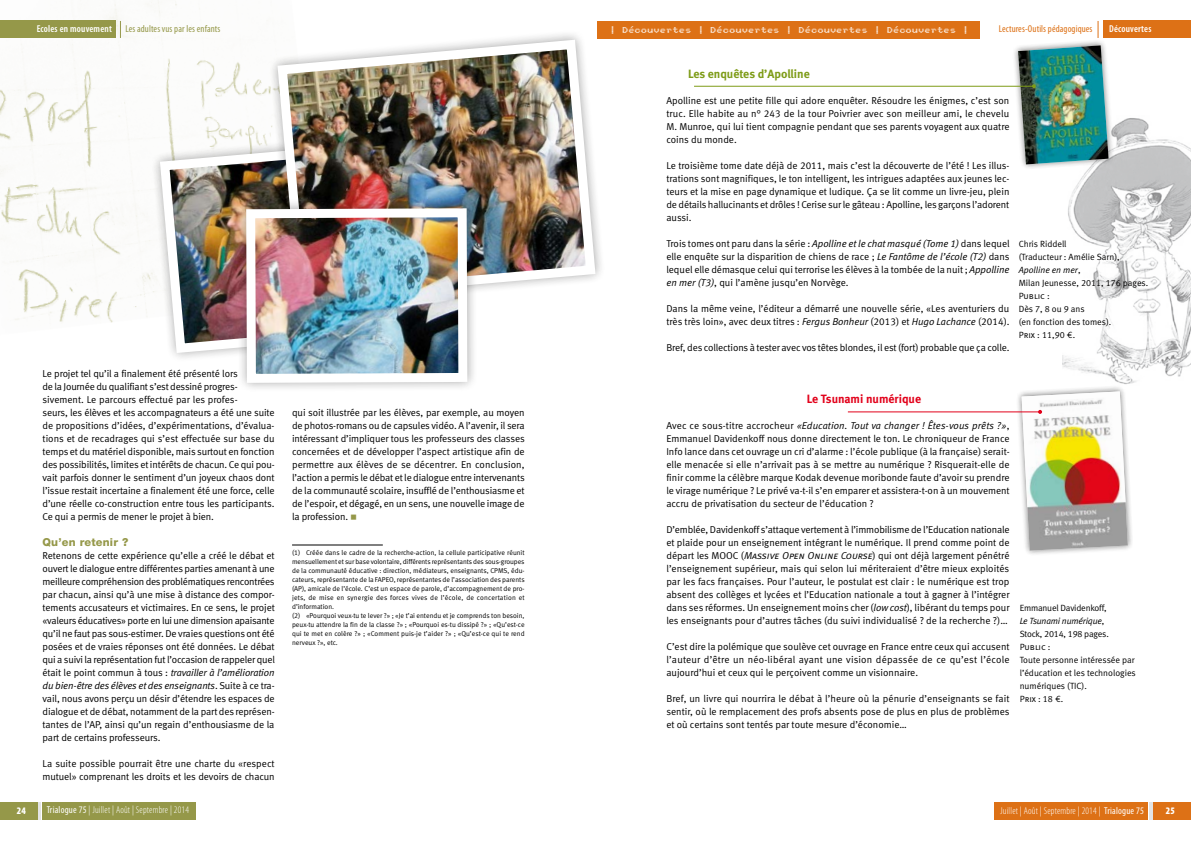
<style>
.page{position:relative;width:1191px;height:842px;background:#fff}
.page>*{position:absolute;margin:0;border:0;box-sizing:border-box;transform-origin:0 0}
.t1{font:12px "Meta Bold LF";color:#7e9c18}
.t2{font:12px "Meta Bold LF";color:#e2001a}
.t3{font:800 11px "Helvetica Neue CE";letter-spacing:.02em;color:#959849}
.t4{font:10px/13px "Meta Normal LF";letter-spacing:-.01em;color:#000;text-align:justify}
.t5{font:300 condensed 10px "Myriad Pro";letter-spacing:.02em;color:#fff}
.t6{font:10px "Angerisagift";color:#fff}
.t7{font:600 condensed 10px "Myriad Pro";letter-spacing:.02em;color:#fff}
.t8{font:condensed 10px "Myriad Pro";letter-spacing:.01em;color:#dd7116}
.t9{font:condensed 10px "Myriad Pro";letter-spacing:.01em;color:#959849}
.t10{font:900 condensed 10px "Myriad Pro";color:#fff}
.t11{font:9px/13px "Meta Normal LF";color:#000}
.t12{font:9px/13px "Meta Normal LF";letter-spacing:-.02em;color:#000}
.t13{font:9px "Meta Normal LF Caps";color:#000}
.t14{font:7px/9px "Meta Normal LF";color:#000}
.s1{font-style:italic}
.s2{font-weight:400}
.s3{font-family:"EC Square Sans Pro";font-size:8px;color:#959849}
.s4{font-family:"Meta Normal LF Caps"}
.s5{font-family:"Meta Normal LF Italic Caps"}
.s6{font-family:"Meta Normal LF"}
</style>
<div class="page">
<img style="left:0;top:1px;width:266px;height:322px">
<img style="left:1062px;top:118px;width:128px;height:266px">
<div style="left:1104px;top:21px;width:86px;height:17px;background:#dd7116"></div>
<div style="left:597px;top:21px;width:382px;height:18px;background:#dd7116"></div>
<div style="left:1153px;top:802px;width:37px;height:17px;background:#dd7116"></div>
<hr style="left:1149px;top:802px;width:3px;height:17px;background:#e3e4e4">
<div style="left:994px;top:802px;width:153px;height:17px;background:#dd7116"></div>
<div style="left:0;top:21px;width:115px;height:17px;background:#959849"></div>
<svg style="left:120px;top:21px;width:1px;height:17px"></svg>
<div style="left:0;top:802px;width:37px;height:17px;background:#959849"></div>
<svg style="left:39px;top:802px;width:2px;height:17px"></svg>
<div style="left:43px;top:802px;width:153px;height:17px;background:#959849"></div>
<hr style="left:292px;top:545px;width:91px;height:1px;background:#000">
<hr style="left:694px;top:86px;width:340px;height:1px;background:#7e9c18">
<img style="left:1011px;top:21px;width:104px;height:150px">
<hr style="left:848px;top:411px;width:192px;height:1px;background:#e2001a">
<svg style="left:1014px;top:387px;width:118px;height:167px"></svg>
<svg style="left:149px;top:126px;width:117px;height:197px"></svg>
<img style="left:155px;top:132px;width:111px;height:226px">
<svg style="left:266px;top:34px;width:335px;height:237px"></svg>
<img style="left:273px;top:35px;width:327px;height:255px">
<img style="left:236px;top:197px;width:242px;height:192px">
<img style="left:242px;top:204px;width:230px;height:183px">
<p class="t7" style="left:37px;top:24px;width:77px">Ecoles en mouvement</p>
<p class="t9" style="left:125px;top:24px;width:97px">Les adultes vus par les enfants</p>
<p class="t4" style="left:43px;top:367px;width:234px;text-align:left">Le projet tel qu’il a finalement été présenté lors<br>de la Journée du qualifiant s’est dessiné progres&shy;sivement. Le parcours effectué par les profes-<br>seurs, les élèves et les accompagnateurs a été une suite de propositions d’idées, d’expérimentations, d’évalua&shy;tions et de recadrages qui s’est effectuée sur base du temps et du matériel disponible, mais surtout en fonction des possibilités, limites et intérêts de chacun. Ce qui pou&shy;vait parfois donner le sentiment d’un joyeux chaos dont l’issue restait incertaine a finalement été une force, celle d’une réelle co-construction entre tous les participants.<br>Ce qui a permis de mener le projet à bien.</p>
<p class="t3" style="left:43px;top:535px;width:87px">Qu’en retenir ?</p>
<p class="t4" style="left:43px;top:549px;width:234px">Retenons de cette expérience qu’elle a créé le débat et ouvert le dialogue entre différentes parties amenant à une meilleure compréhension des problématiques rencontrées par chacun, ainsi qu’à une mise à distance des compor&shy;tements accusateurs et victimaires. En ce sens, le projet «valeurs éducatives» porte en lui une dimension apaisante qu’il ne faut pas sous-estimer. De vraies questions ont été posées et de vraies réponses ont été données. Le débat qui a suivi la représentation fut l’occasion de rappeler quel était le point commun à tous : <span class="s1">travailler à l’amélioration du bien-être des élèves et des enseignants</span>. Suite à ce tra&shy;vail, nous avons perçu un désir d’étendre les espaces de dialogue et de débat, notamment de la part des représen&shy;tantes de l’AP, ainsi qu’un regain d’enthousiasme de la part de certains professeurs.</p>
<p class="t4" style="left:43px;top:757px;width:234px">La suite possible pourrait être une charte du «respect mutuel» comprenant les droits et les devoirs de chacun</p>
<p class="t10" style="left:17px;top:805px;width:11px">24</p>
<p class="t5" style="left:47px;top:805px;width:144px"><span class="s2">Trialogue 75</span> | Juillet | Août | Septembre | 2014</p>
<p class="t4" style="left:292px;top:406px;width:234px">qui soit illustrée par les élèves, par exemple, au moyen de photos-romans ou de capsules vidéo. A l’avenir, il sera intéressant d’impliquer tous les professeurs des classes concernées et de développer l’aspect artistique afin de permettre aux élèves de se décentrer. En conclusion, l’action a permis le débat et le dialogue entre intervenants de la communauté scolaire, insufflé de l’enthousiasme et de l’espoir, et dégagé, en un sens, une nouvelle image de la profession. <span class="s3">■</span></p>
<p class="t14" style="left:292px;top:548px;width:234px">(1) Créée dans le cadre de la recherche-action, la cellule participative réunit mensuellement et sur base volontaire, différents représentants des sous-groupes de la communauté éducative : direction, médiateurs, enseignants, CPMS, édu&shy;cateurs, représentante de la FAPEO, représentantes de l’association des parents (AP), amicale de l’école. C’est un espace de parole, d’accompagnement de pro&shy;jets, de mise en synergie des forces vives de l’école, de concertation et d’information.<br>(2) «Pourquoi veux-tu te lever ?» ; «Je t’ai entendu et je comprends ton besoin, peux-tu attendre la fin de la classe ?» ; «Pourquoi es-tu dissipé ?» ; «Qu’est-ce qui te met en colère ?» ; «Comment puis-je t’aider ?» ; «Qu’est-ce qui te rend nerveux ?», etc.</p>
<p class="t6" style="left:609px;top:25px;width:361px">| Découvertes | Découvertes | Découvertes | Découvertes |</p>
<p class="t8" style="left:998px;top:24px;width:95px">Lectures-Outils pédagogiques</p>
<p class="t7" style="left:1109px;top:23px;width:44px">Découvertes</p>
<p class="t1" style="left:688px;top:67px;width:123px">Les enquêtes d’Apolline</p>
<p class="t4" style="left:666px;top:94px;width:345px">Apolline est une petite fille qui adore enquêter. Résoudre les énigmes, c’est son truc. Elle habite au n° 243 de la tour Poivrier avec son meilleur ami, le chevelu M. Munroe, qui lui tient compagnie pendant que ses parents voyagent aux quatre coins du monde.</p>
<p class="t4" style="left:666px;top:159px;width:344px">Le troisième tome date déjà de 2011, mais c’est la découverte de l’été ! Les illus&shy;trations sont magnifiques, le ton intelligent, les intrigues adaptées aux jeunes lec&shy;teurs et la mise en page dynamique et ludique. Ça se lit comme un livre-jeu, plein de détails hallucinants et drôles ! Cerise sur le gâteau : Apolline, les garçons l’adorent aussi.</p>
<p class="t4" style="left:666px;top:237px;width:345px">Trois tomes ont paru dans la série : <span class="s1">Apolline et le chat masqué (Tome 1)</span> dans lequel elle enquête sur la disparition de chiens de race ; <span class="s1">Le Fantôme de l’école (T2)</span> dans lequel elle démasque celui qui terrorise les élèves à la tombée de la nuit ; <span class="s1">Appolline en mer (T3)</span>, qui l’amène jusqu’en Norvège.</p>
<p class="t4" style="left:666px;top:302px;width:345px">Dans la même veine, l’éditeur a démarré une nouvelle série, «Les aventuriers du très très loin», avec deux titres : <span class="s1">Fergus Bonheur</span> (2013) et <span class="s1">Hugo Lachance</span> (2014).</p>
<p class="t4" style="left:666px;top:341px;width:344px">Bref, des collections à tester avec vos têtes blondes, il est (fort) probable que ça colle.</p>
<p class="t11" style="left:1018px;top:237px;width:131px">Chris Riddell<br>(Traducteur : Amélie Sarn),<br><span class="s1">Apolline en mer</span>,<br>Milan Jeunesse, 2011, 176 pages.</p>
<p class="t13" style="left:1018px;top:291px;width:32px">Public :</p>
<p class="t11" style="left:1018px;top:302px;width:94px">Dès 7, 8 ou 9 ans<br>(en fonction des tomes).<br><span class="s4">Prix :</span> 11,90 €.</p>
<p class="t2" style="left:807px;top:392px;width:116px">Le Tsunami numérique</p>
<p class="t4" style="left:666px;top:419px;width:345px">Avec ce sous-titre accrocheur <span class="s1">«Education. Tout va changer ! Êtes-vous prêts ?»</span>, Emmanuel Davidenkoff nous donne directement le ton. Le chroniqueur de France Info lance dans cet ouvrage un cri d’alarme : l’école publique (à la française) serait&shy;elle menacée si elle n’arrivait pas à se mettre au numérique ? Risquerait-elle de finir comme la célèbre marque Kodak devenue moribonde faute d’avoir su prendre le virage numérique ? Le privé va-t-il s’en emparer et assistera-t-on à un mouvement accru de privatisation du secteur de l’éducation ?</p>
<p class="t4" style="left:666px;top:523px;width:345px">D’emblée, Davidenkoff s’attaque vertement à l’immobilisme de l’Education nationale et plaide pour un enseignement intégrant le numérique. Il prend comme point de départ les MOOC (<span class="s5">Massive Open Online Course</span>) qui ont déjà largement pénétré l’enseignement supérieur, mais qui selon lui mériteraient d’être mieux exploités par les facs françaises. Pour l’auteur, le postulat est clair : le numérique est trop absent des collèges et lycées et l’Education nationale a tout à gagner à l’intégrer dans ses réformes. Un enseignement moins cher (<span class="s1">low cost</span>), libérant du temps pour les enseignants pour d’autres tâches (du suivi individualisé ? de la recherche ?)…</p>
<p class="t4" style="left:666px;top:640px;width:345px">C’est dire la polémique que soulève cet ouvrage en France entre ceux qui accusent l’auteur d’être un néo-libéral ayant une vision dépassée de ce qu’est l’école aujourd’hui et ceux qui le perçoivent comme un visionnaire.</p>
<p class="t4" style="left:666px;top:692px;width:345px">Bref, un livre qui nourrira le débat à l’heure où la pénurie d’enseignants se fait sentir, où le remplacement des profs absents pose de plus en plus de problèmes et où certains sont tentés par toute mesure d’économie…</p>
<p class="t12" style="left:1019px;top:601px;width:91px">Emmanuel Davidenkoff,<br><span class="s1">Le Tsunami numérique</span>,<br>Stock, 2014, 198 pages.</p>
<p class="t13" style="left:1019px;top:642px;width:32px">Public :</p>
<p class="t11" style="left:1019px;top:653px;width:118px">Toute personne intéressée par l’éducation et les technologies numériques (TIC).</p>
<p class="t13" style="left:1019px;top:694px;width:45px">Prix : <span class="s6">18 €.</span></p>
<p class="t5" style="left:1000px;top:805px;width:145px">Juillet | Août | Septembre | 2014 | <span class="s2">Trialogue 75</span></p>
<p class="t10" style="left:1165px;top:805px;width:11px">25</p>
</div>
